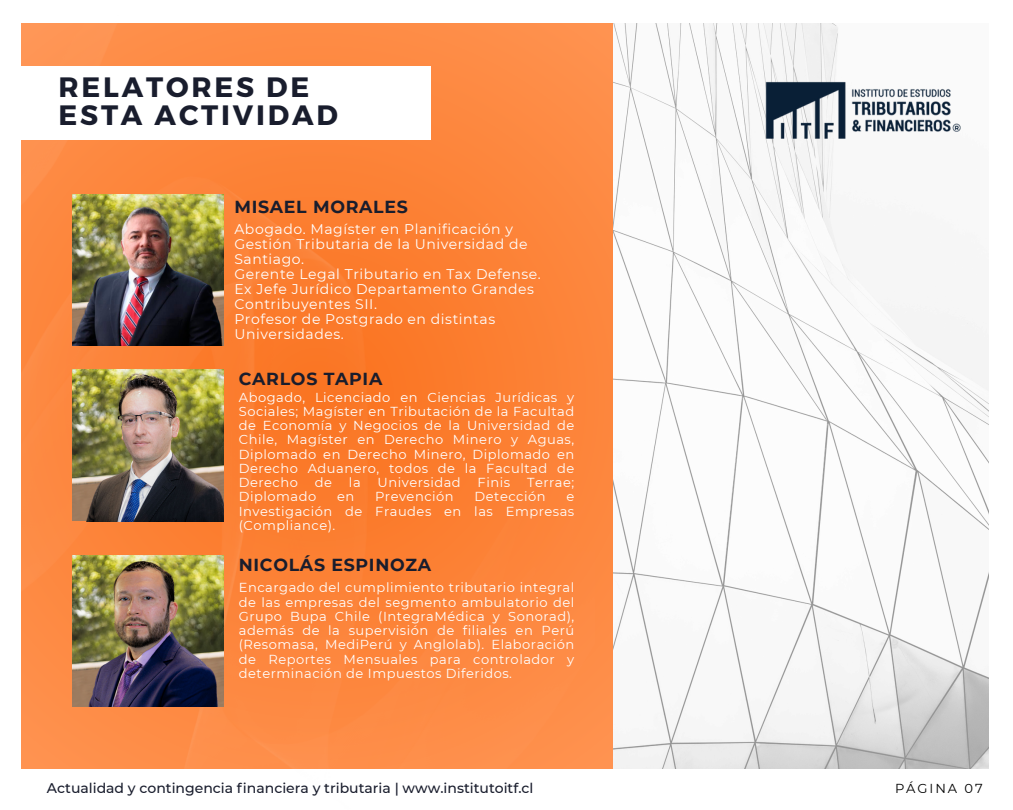
<style>
.page{position:relative;width:1013px;height:810px;background:#fff}
.page>*{position:absolute;margin:0;border:0;box-sizing:border-box;transform-origin:0 0}
.t1{font:700 28px/27.8px "Montserrat";letter-spacing:.1em;color:#191d2d}
.t2{font:700 17.4px "Montserrat";letter-spacing:.04em;color:#191d2d}
.t3{font:14px/15px "Montserrat";letter-spacing:.04em;color:#fff}
.t4{font:500 14px "Montserrat";color:#191d2d}
.t5{font:13px/14.2px "Montserrat";letter-spacing:.04em;color:#fff;text-align:justify}
.t6{font:13px "Montserrat";letter-spacing:.15em;color:#000}
</style>
<div class="page">
<img style="left:613px;top:24px;width:375px;height:744px">
<div style="left:21px;top:23px;width:591px;height:745px;background:linear-gradient(to bottom,#fe8b44,#fe8b44)"></div>
<img style="left:21px;top:23px;width:573px;height:746px">
<img style="left:759px;top:64px;width:201px;height:75px">
<div style="left:0;top:66px;width:430px;height:73px;background:#fff"></div>
<img style="left:72px;top:370px;width:152px;height:151px">
<img style="left:69px;top:555px;width:152px;height:152px">
<img style="left:72px;top:195px;width:151px;height:151px">
<p class="t1" style="left:58px;top:72px;width:281px">RELATORES DE<br>ESTA ACTIVIDAD</p>
<p class="t2" style="left:234px;top:196px;width:175px">MISAEL MORALES</p>
<p class="t3" style="left:234px;top:222px;width:294px">Abogado. Magíster en Planificación y<br>Gestión Tributaria de la Universidad de<br>Santiago.</p>
<h2 class="t3" style="left:234px;top:267px;width:308px">Gerente Legal Tributario en Tax Defense.</h2>
<p class="t3" style="left:234px;top:282px;width:301px">Ex Jefe Jurídico Departamento Grandes<br>Contribuyentes SII.</p>
<p class="t3" style="left:234px;top:312px;width:262px">Profesor de Postgrado en distintas<br>Universidades.</p>
<p class="t2" style="left:239px;top:369px;width:145px">CARLOS TAPIA</p>
<p class="t5" style="left:239px;top:390px;width:337px">Abogado, Licenciado en Ciencias Jurídicas y Sociales; Magíster en Tributación de la Facultad de Economía y Negocios de la Universidad de Chile, Magíster en Derecho Minero y Aguas, Diplomado en Derecho Minero, Diplomado en Derecho Aduanero, todos de la Facultad de Derecho</p>
<p class="t5" style="left:315px;top:475px;width:19px">de</p>
<p class="t5" style="left:349px;top:475px;width:13px">la</p>
<p class="t5" style="left:377px;top:475px;width:85px">Universidad</p>
<p class="t5" style="left:477px;top:475px;width:34px">Finis</p>
<p class="t5" style="left:527px;top:475px;width:49px">Terrae;</p>
<p class="t5" style="left:239px;top:490px;width:79px">Diplomado</p>
<p class="t5" style="left:337px;top:490px;width:19px">en</p>
<p class="t5" style="left:375px;top:490px;width:80px">Prevención</p>
<p class="t5" style="left:474px;top:490px;width:73px">Detección</p>
<p class="t5" style="left:239px;top:490px;width:337px;text-indent:327px">e Investigación de Fraudes en las Empresas (Compliance).</p>
<h2 class="t2" style="left:239px;top:554px;width:194px">NICOLÁS ESPINOZA</h2>
<p class="t5" style="left:239px;top:581px;width:337px">Encargado del cumplimiento tributario integral de las empresas del segmento ambulatorio del Grupo Bupa Chile (IntegraMédica y Sonorad), además de la supervisión de filiales en Perú (Resomasa, MediPerú y Anglolab). Elaboración de Reportes Mensuales para controlador y determinación de Impuestos Diferidos.</p>
<p class="t4" style="left:47px;top:780px;width:488px">Actualidad y contingencia financiera y tributaria | www.institutoitf.cl</p>
<p class="t6" style="left:895px;top:780px;width:89px">PÁGINA 07</p>
</div>
